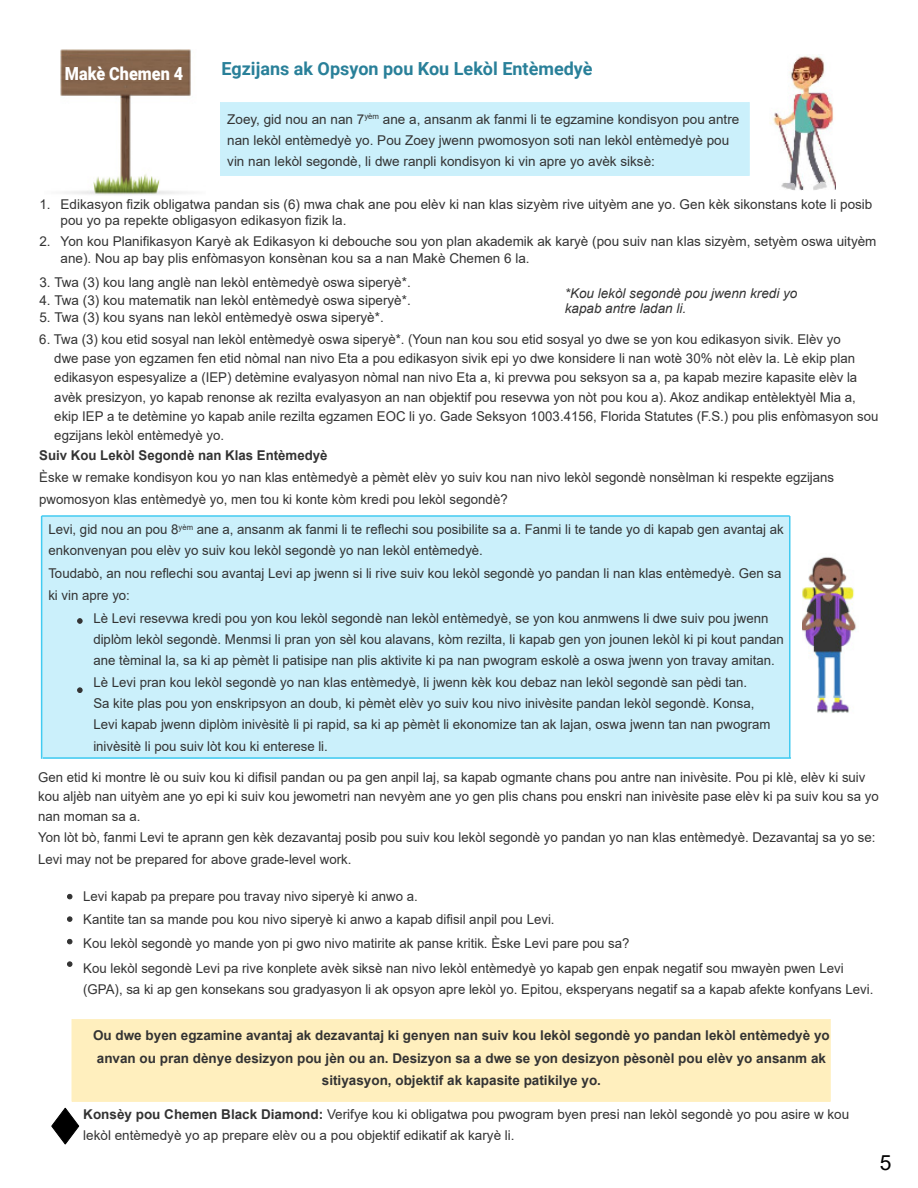
<style>
.page{position:relative;width:918px;height:1188px;background:#fff}
.page>*{position:absolute;margin:0;border:0;box-sizing:border-box;transform-origin:0 0}
.t1{font:21px "Arial";color:#000}
.Paragraph_Style2{font:700 18px "Roboto";color:#298099}
.Paragraph_Style2-2{font:900 18px "Roboto";color:#fff;scale:.9 1}
.Paragraph_Style2-3{font:13.5px/21.3px "Arial";color:#333}
.Paragraph_Style7{font:13.5px/19.2px "Arial";color:#333}
.Paragraph_Style3{font:13.5px/21.3px "Arial";color:#333}
.Paragraph_Style2-4{font:700 13.5px/22.5px "Arial";color:#333;text-align:center}
.Paragraph_Style8{font:13.5px/21.3px "Arial";color:#333}
.Paragraph_Style2-5{font:italic 13.5px/15px "Arial";color:#333}
.s1{font-weight:700}
</style>
<div class="page">
<hr style="left:41px;top:516px;width:1px;height:243px;background:#42cbf1">
<hr style="left:42px;top:515px;width:748px;height:2px;background:#42cbf1">
<hr style="left:43px;top:757px;width:748px;height:2px;background:#42cbf1">
<div style="left:42px;top:517px;width:748px;height:242px;background:#cbf0fb;border:1px solid #42cbf1"></div>
<svg style="left:78px;top:619px;width:4px;height:4px"></svg>
<svg style="left:78px;top:688px;width:4px;height:5px"></svg>
<img style="left:802px;top:557px;width:54px;height:156px">
<div style="left:220px;top:102px;width:529px;height:74px;background:#cbf0fb"></div>
<img style="left:60px;top:49px;width:131px;height:146px">
<img style="left:770px;top:54px;width:66px;height:136px">
<div style="left:72px;top:1019px;width:758px;height:82px;background:#ffefbe"></div>
<svg style="left:52px;top:1108px;width:27px;height:36px"></svg>
<svg style="left:67px;top:894px;width:5px;height:5px"></svg>
<svg style="left:67px;top:917px;width:5px;height:4px"></svg>
<svg style="left:67px;top:939px;width:5px;height:5px"></svg>
<svg style="left:67px;top:962px;width:5px;height:4px"></svg>
<p class="Paragraph_Style2-2" style="left:65px;top:61px;width:133px">Makè Chemen 4</p>
<p class="Paragraph_Style2" style="left:222px;top:56px;width:372px">Egzijans ak Opsyon pou Kou Lekòl Entèmedyè</p>
<p class="Paragraph_Style2-3" style="left:227px;top:108px;width:514px">Zoey, gid nou an nan 7<sup>yèm</sup> ane a, ansanm ak fanmi li te egzamine kondisyon pou antre nan lekòl entèmedyè yo. Pou Zoey jwenn pwomosyon soti nan lekòl entèmedyè pou vin nan lekòl segondè, li dwe ranpli kondisyon ki vin apre yo avèk siksè:</p>
<p class="Paragraph_Style7" style="left:61px;top:196px;width:813px;line-height:16.5px;text-indent:-21px">1. Edikasyon fizik obligatwa pandan sis (6) mwa chak ane pou elèv ki nan klas sizyèm rive uityèm ane yo. Gen kèk sikonstans kote li posib pou yo pa repekte obligasyon edikasyon fizik la.</p>
<p class="Paragraph_Style7" style="left:61px;top:233px;width:817px;line-height:16.5px;text-indent:-21px">2. Yon kou Planifikasyon Karyè ak Edikasyon ki debouche sou yon plan akademik ak karyè (pou suiv nan klas sizyèm, setyèm oswa uityèm ane). Nou ap bay plis enfòmasyon konsènan kou sa a nan Makè Chemen 6 la.</p>
<p class="Paragraph_Style7" style="left:39px;top:272px;width:373px">3. Twa (3) kou lang anglè nan lekòl entèmedyè oswa siperyè*.</p>
<p class="Paragraph_Style7" style="left:39px;top:290px;width:373px">4. Twa (3) kou matematik nan lekòl entèmedyè oswa siperyè*.</p>
<p class="Paragraph_Style7" style="left:39px;top:308px;width:346px">5. Twa (3) kou syans nan lekòl entèmedyè oswa siperyè*.</p>
<p class="Paragraph_Style2-5" style="left:565px;top:286px;width:234px">*Kou lekòl segondè pou jwenn kredi yo kapab antre ladan li.</p>
<p class="Paragraph_Style7" style="left:54px;top:330px;width:826px;text-indent:-15px">6. Twa (3) kou etid sosyal nan lekòl entèmedyè oswa siperyè*. (Youn nan kou sou etid sosyal yo dwe se yon kou edikasyon sivik. Elèv yo<br>dwe pase yon egzamen fen etid nòmal nan nivo Eta a pou edikasyon sivik epi yo dwe konsidere li nan wotè 30% nòt elèv la. Lè ekip plan edikasyon espesyalize a (IEP) detèmine evalyasyon nòmal nan nivo Eta a, ki prevwa pou seksyon sa a, pa kapab mezire kapasite elèv la avèk presizyon, yo kapab renonse ak rezilta evalyasyon an nan objektif pou resevwa yon nòt pou kou a). Akoz andikap entèlektyèl Mia a, ekip IEP a te detèmine yo kapab anile rezilta egzamen EOC li yo. Gade Seksyon 1003.4156, Florida Statutes (F.S.) pou plis enfòmasyon sou egzijans lekòl entèmedyè yo.</p>
<p class="Paragraph_Style2-4" style="left:39px;top:444px;width:290px">Suiv Kou Lekòl Segondè nan Klas Entèmedyè</p>
<p class="Paragraph_Style8" style="left:39px;top:467px;width:796px">Èske w remake kondisyon kou yo nan klas entèmedyè a pèmèt elèv yo suiv kou nan nivo lekòl segondè nonsèlman ki respekte egzijans pwomosyon klas entèmedyè yo, men tou ki konte kòm kredi pou lekòl segondè?</p>
<p class="Paragraph_Style2-3" style="left:48px;top:519px;width:737px">Levi, gid nou an pou 8<sup>yèm</sup> ane a, ansanm ak fanmi li te reflechi sou posibilite sa a. Fanmi li te tande yo di kapab gen avantaj ak enkonvenyan pou elèv yo suiv kou lekòl segondè yo nan lekòl entèmedyè.</p>
<p class="Paragraph_Style2-3" style="left:48px;top:563px;width:735px">Toudabò, an nou reflechi sou avantaj Levi ap jwenn si li rive suiv kou lekòl segondè yo pandan li nan klas entèmedyè. Gen sa ki vin apre yo:</p>
<p class="Paragraph_Style3" style="left:93px;top:607px;width:692px">Lè Levi resevwa kredi pou yon kou lekòl segondè nan lekòl entèmedyè, se yon kou anmwens li dwe suiv pou jwenn diplòm lekòl segondè. Menmsi li pran yon sèl kou alavans, kòm rezilta, li kapab gen yon jounen lekòl ki pi kout pandan ane tèminal la, sa ki ap pèmèt li patisipe nan plis aktivite ki pa nan pwogram eskolè a oswa jwenn yon travay amitan.</p>
<p class="Paragraph_Style3" style="left:93px;top:671px;width:679px">Lè Levi pran kou lekòl segondè yo nan klas entèmedyè, li jwenn kèk kou debaz nan lekòl segondè san pèdi tan.<br>Sa kite plas pou yon enskripsyon an doub, ki pèmèt elèv yo suiv kou nivo inivèsite pandan lekòl segondè. Konsa, Levi kapab jwenn diplòm inivèsitè li pi rapid, sa ki ap pèmèt li ekonomize tan ak lajan, oswa jwenn tan nan pwogram inivèsitè li pou suiv lòt kou ki enterese li.</p>
<p class="Paragraph_Style2-3" style="left:38px;top:767px;width:842px;line-height:19.5px">Gen etid ki montre lè ou suiv kou ki difisil pandan ou pa gen anpil laj, sa kapab ogmante chans pou antre nan inivèsite. Pou pi klè, elèv ki suiv kou aljèb nan uityèm ane yo epi ki suiv kou jewometri nan nevyèm ane yo gen plis chans pou enskri nan inivèsite pase elèv ki pa suiv kou sa yo nan moman sa a.</p>
<p class="Paragraph_Style2-3" style="left:38px;top:827px;width:839px">Yon lòt bò, fanmi Levi te aprann gen kèk dezavantaj posib pou suiv kou lekòl segondè yo pandan yo nan klas entèmedyè. Dezavantaj sa yo se:</p>
<p class="Paragraph_Style2-3" style="left:38px;top:848px;width:315px">Levi may not be prepared for above grade-level work.</p>
<p class="Paragraph_Style2-3" style="left:83px;top:885px;width:336px">Levi kapab pa prepare pou travay nivo siperyè ki anwo a.</p>
<p class="Paragraph_Style2-3" style="left:83px;top:909px;width:473px">Kantite tan sa mande pou kou nivo siperyè ki anwo a kapab difisil anpil pou Levi.</p>
<p class="Paragraph_Style2-3" style="left:83px;top:933px;width:548px">Kou lekòl segondè yo mande yon pi gwo nivo matirite ak panse kritik. Èske Levi pare pou sa?</p>
<p class="Paragraph_Style2-3" style="left:83px;top:958px;width:792px">Kou lekòl segondè Levi pa rive konplete avèk siksè nan nivo lekòl entèmedyè yo kapab gen enpak negatif sou mwayèn pwen Levi (GPA), sa ki ap gen konsekans sou gradyasyon li ak opsyon apre lekòl yo. Epitou, eksperyans negatif sa a kapab afekte konfyans Levi.</p>
<p class="Paragraph_Style2-4" style="left:93px;top:1024px;width:738px">Ou dwe byen egzamine avantaj ak dezavantaj ki genyen nan suiv kou lekòl segondè yo pandan lekòl entèmedyè yo anvan ou pran dènye desizyon pou jèn ou an. Desizyon sa a dwe se yon desizyon pèsonèl pou elèv yo ansanm ak sitiyasyon, objektif ak kapasite patikilye yo.</p>
<p class="Paragraph_Style2-3" style="left:83px;top:1103px;width:768px"><span class="s1">Konsèy pou Chemen Black Diamond:</span> Verifye kou ki obligatwa pou pwogram byen presi nan lekòl segondè yo pou asire w kou lekòl entèmedyè yo ap prepare elèv ou a pou objektif edikatif ak karyè li.</p>
<h1 class="t1" style="left:880px;top:1148px;width:13px">5</h1>
</div>
